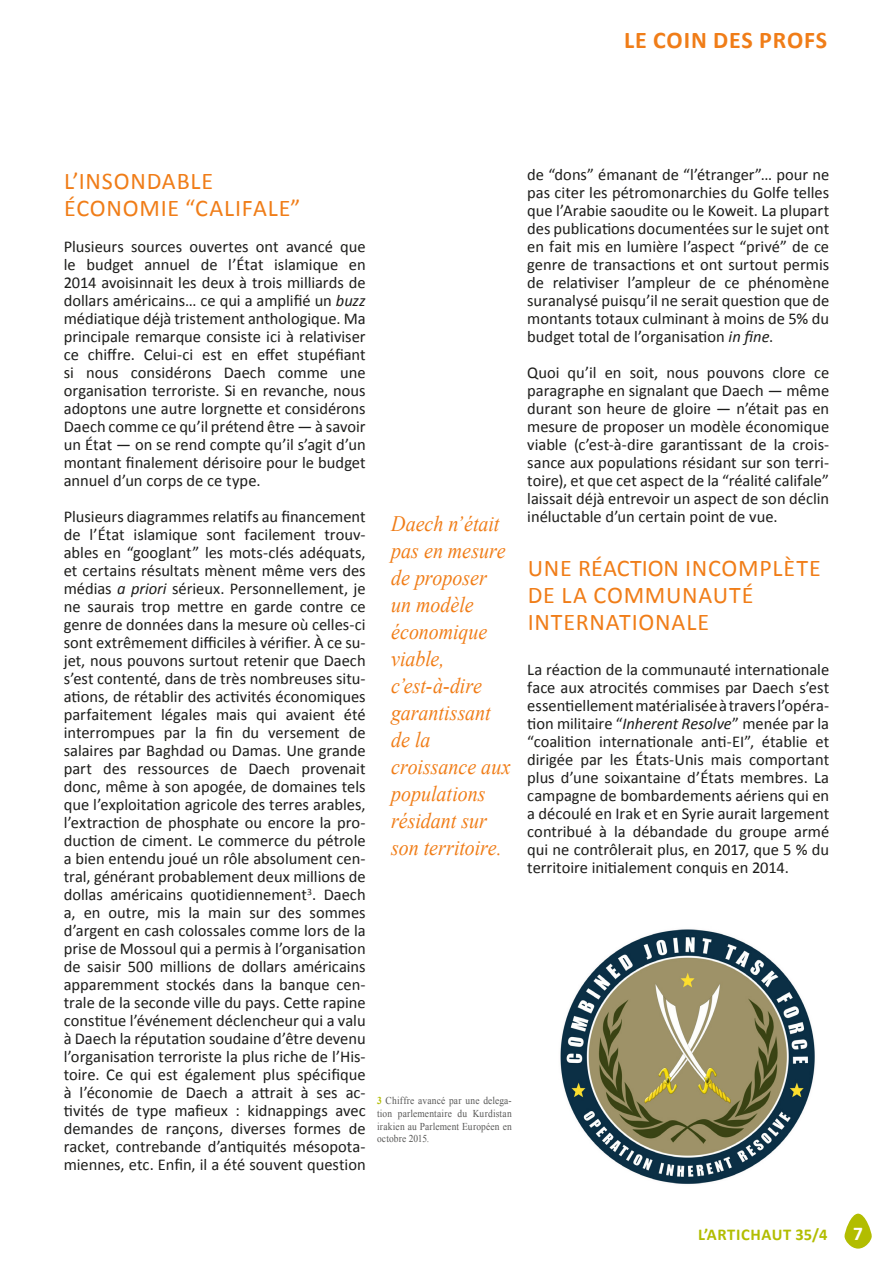
<style>
.page{position:relative;width:893px;height:1263px;background:#fff}
.page>*{position:absolute;margin:0;border:0;box-sizing:border-box;transform-origin:0 0}
.t1{font:24px/27px "Calibri";letter-spacing:.035em;color:#f07d18}
.t2{font:700 24px "Calibri";letter-spacing:.04em;color:#f07d18}
.t3{font:italic 22.05px/27px "Times New Roman";color:#f07d18;scale:.9 1}
.t4{font:700 19.5px "Calibri";color:#fff}
.t5{font:16.5px/18px "Calibri";color:#1d1d1b;text-align:justify}
.t6{font:700 16.5px "Calibri";letter-spacing:.04em;color:#b2bd00}
.t7{font:10.5px/12.6px "Times New Roman";letter-spacing:.02em;color:#575756;text-align:justify;scale:.9 1}
.s1{font-style:italic}
.s2{font-weight:700;color:#b2bd00}
</style>
<div class="page">
<svg style="left:844px;top:1214px;width:28px;height:34px"></svg>
<img style="left:560px;top:929px;width:255px;height:255px">
<h1 class="t2" style="left:624px;top:23px;width:205px">LE COIN DES PROFS</h1>
<h1 class="t1" style="left:64px;top:167px;width:238px">L’INSONDABLE<br>ÉCONOMIE “CALIFALE”</h1>
<p class="t5" style="left:64px;top:237px;width:303px">Plusieurs sources ouvertes ont avancé que le budget annuel de l’État islamique en 2014 avoisinnait les deux à trois milliards de dollars américains… ce qui a amplifié un <span class="s1">buzz </span>médiatique déjà tristement anthologique. Ma principale remarque consiste ici à relativiser ce chiffre. Celui-ci est en effet stupéfiant si nous considérons Daech comme une organisation terroriste. Si en revanche, nous adoptons une autre lorgnette et considérons Daech comme ce qu’il prétend être — à savoir un État — on se rend compte qu’il s’agit d’un montant finalement dérisoire pour le budget annuel d’un corps de ce type.</p>
<p class="t5" style="left:64px;top:507px;width:303px">Plusieurs diagrammes relatifs au financement de l’État islamique sont facilement trouv&shy;ables en “googlant” les mots-clés adéquats, et certains résultats mènent même vers des médias <span class="s1">a priori</span> sérieux. Personnellement, je ne saurais trop mettre en garde contre ce genre de données dans la mesure où celles-ci sont extrêmement difficiles à vérifier. À ce su&shy;jet, nous pouvons surtout retenir que Daech s’est contenté, dans de très nombreuses situ&shy;ations, de rétablir des activités économiques parfaitement légales mais qui avaient été interrompues par la fin du versement de salaires par Baghdad ou Damas. Une grande part des ressources de Daech provenait donc, même à son apogée, de domaines tels que l’exploitation agricole des terres arables, l’extraction de phosphate ou encore la pro&shy;duction de ciment. Le commerce du pétrole a bien entendu joué un rôle absolument cen&shy;tral, générant probablement deux millions de dollas américains quotidiennement<sup>3</sup>. Daech a, en outre, mis la main sur des sommes d’argent en cash colossales comme lors de la prise de Mossoul qui a permis à l’organisation de saisir 500 millions de dollars américains apparemment stockés dans la banque cen&shy;trale de la seconde ville du pays. Cette rapine constitue l’événement déclencheur qui a valu à Daech la réputation soudaine d’être devenu l’organisation terroriste la plus riche de l’His&shy;toire. Ce qui est également plus spécifique à l’économie de Daech a attrait à ses ac&shy;tivités de type mafieux : kidnappings avec demandes de rançons, diverses formes de racket, contrebande d’antiquités mésopota&shy;miennes, etc. Enfin, il a été souvent question</p>
<h2 class="t3" style="left:391px;top:510px;width:134px">Daech n’était pas en mesure de proposer un modèle économique viable, c’est-à-dire garantissant de la croissance aux populations résidant sur son territoire.</h2>
<p class="t7" style="left:377px;top:1094px;width:151px"><span class="s2">3</span> Chiffre avancé par une delega&shy;tion parlementaire du Kurdistan irakien au Parlement Européen en octobre 2015.</p>
<p class="t5" style="left:527px;top:165px;width:303px">de “dons” émanant de “l’étranger”… pour ne pas citer les pétromonarchies du Golfe telles que l’Arabie saoudite ou le Koweit. La plupart des publications documentées sur le sujet ont en fait mis en lumière l’aspect “privé” de ce genre de transactions et ont surtout permis de relativiser l’ampleur de ce phénomène suranalysé puisqu’il ne serait question que de montants totaux culminant à moins de 5% du budget total de l’organisation <span class="s1">in fine</span>.</p>
<p class="t5" style="left:527px;top:363px;width:303px">Quoi qu’il en soit, nous pouvons clore ce paragraphe en signalant que Daech — même durant son heure de gloire — n’était pas en mesure de proposer un modèle économique viable (c’est-à-dire garantissant de la crois&shy;sance aux populations résidant sur son terri&shy;toire), et que cet aspect de la “réalité califale” laissait déjà entrevoir un aspect de son déclin inéluctable d’un certain point de vue.</p>
<h1 class="t1" style="left:528px;top:554px;width:295px">UNE RÉACTION INCOMPLÈTE<br>DE LA COMMUNAUTÉ<br>INTERNATIONALE</h1>
<p class="t5" style="left:527px;top:660px;width:303px">La réaction de la communauté internationale face aux atrocités commises par Daech s’est essentiellement matérialisée à travers l’opéra&shy;tion militaire “<span class="s1">Inherent Resolve</span>” menée par la “coalition internationale anti-EI”, établie et dirigée par les États-Unis mais comportant plus d’une soixantaine d’États membres. La campagne de bombardements aériens qui en a découlé en Irak et en Syrie aurait largement contribué à la débandade du groupe armé qui ne contrôlerait plus, en 2017, que 5 % du territoire initialement conquis en 2014.</p>
<p class="t6" style="left:698px;top:1223px;width:131px">L’ARTICHAUT 35/4</p>
<p class="t4" style="left:853px;top:1220px;width:11px">7</p>
</div>
